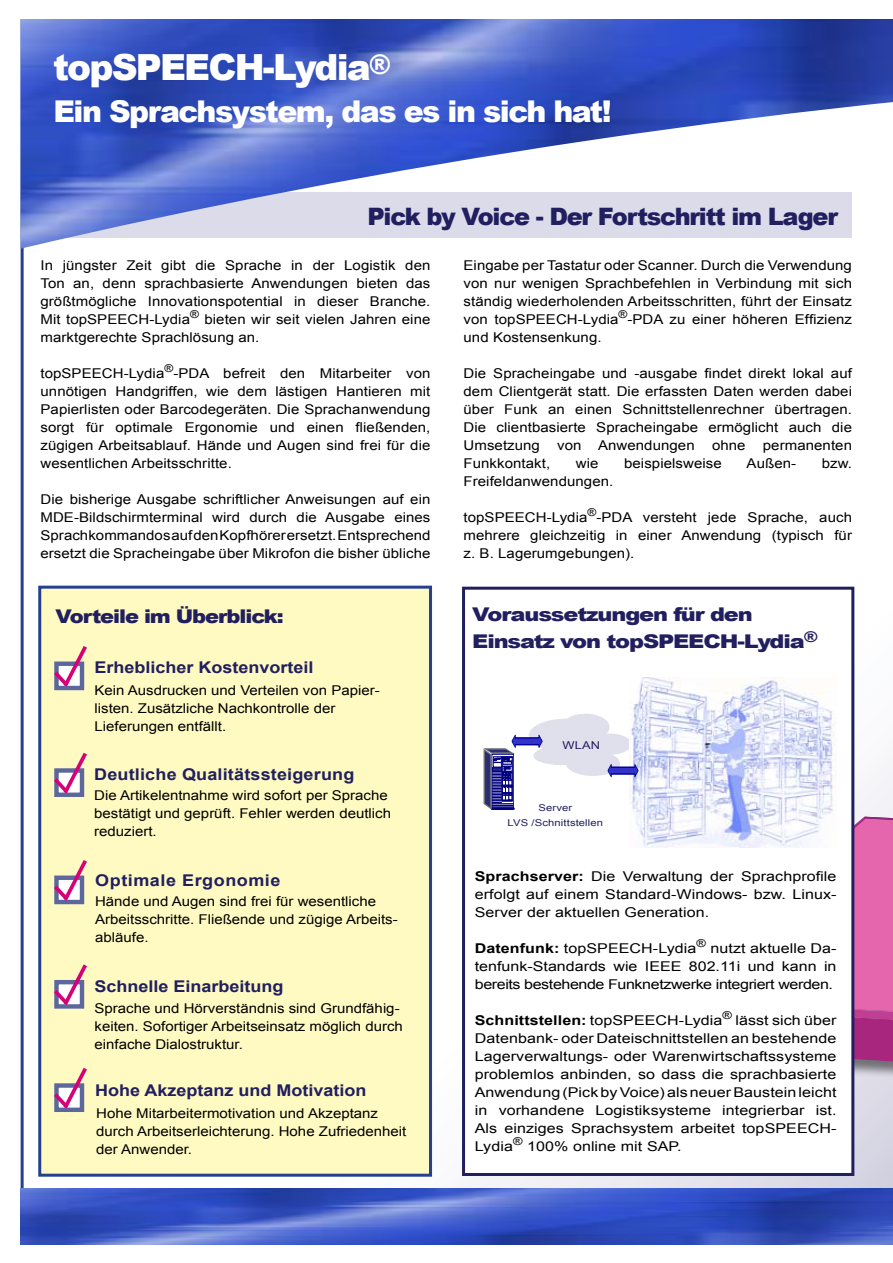
<style>
.page{position:relative;width:893px;height:1263px;background:#fff}
.page>*{position:absolute;margin:0;border:0;box-sizing:border-box;transform-origin:0 0}
.t1{font:900 36px "Arial";letter-spacing:-.05em;color:#fff}
.t2{font:900 30px "Arial";letter-spacing:-.05em;color:#fff}
.t3{font:900 24px "Arial";letter-spacing:-.05em;color:#211f5f}
.t4{font:900 18.9px/27px "Arial";letter-spacing:-.05em;color:#211f5f;scale:1.19 1}
.t5{font:900 18.9px "Arial";letter-spacing:-.05em;color:#211f5f;scale:1.11 1}
.t6{font:700 16.2px "Arial";color:#211f5f;scale:1.11 1}
.t7{font:700 16.2px "Arial";letter-spacing:.03em;color:#211f5f;scale:1.11 1}
.t8{font:13.5px/18px "Arial";color:#000;text-align:justify;scale:1.11 1}
.t9{font:13.5px/18px "Arial";color:#000;text-align:justify;scale:1.19 1}
.t10{font:10.8px "Arial";color:#211f5f;scale:1.19 1}
.t11{font:9.45px/15px "Arial";letter-spacing:.01em;color:#211f5f;text-align:center;scale:1.19 1}
.s1{font-weight:700}
</style>
<div class="page">
<hr style="left:21px;top:0;width:3px;height:1239px;background:#24408f">
<div style="left:762px;top:869px;width:131px;height:214px;background:#000;opacity:.5"></div>
<svg style="left:854px;top:817px;width:39px;height:248px;background:#d559a3"></svg>
<div style="left:464px;top:588px;width:389px;height:586px;background:#fff"></div>
<div style="left:462px;top:587px;width:392px;height:589px;border:3px solid #211f5f"></div>
<div style="left:529px;top:719px;width:74px;height:33px;background:#e0e0ed;border-radius:50%"></div>
<div style="left:567px;top:752px;width:52px;height:23px;background:#e0e0ed;border-radius:50%"></div>
<div style="left:566px;top:751px;width:54px;height:25px;border:1px solid #e0e0ed;border-radius:50%"></div>
<div style="left:534px;top:747px;width:55px;height:17px;background:#e0e0ed;border-radius:50%"></div>
<div style="left:533px;top:746px;width:56px;height:19px;border:1px solid #e0e0ed;border-radius:50%"></div>
<div style="left:562px;top:714px;width:47px;height:26px;background:#e0e0ed;border-radius:50%"></div>
<div style="left:562px;top:714px;width:47px;height:27px;border:1px solid #e0e0ed;border-radius:50%"></div>
<div style="left:589px;top:734px;width:41px;height:20px;background:#e0e0ed;border-radius:50%"></div>
<div style="left:588px;top:733px;width:43px;height:22px;border:1px solid #e0e0ed;border-radius:50%"></div>
<div style="left:572px;top:735px;width:38px;height:27px;background:#e0e0ed;border-radius:50%"></div>
<div style="left:571px;top:734px;width:39px;height:29px;border:1px solid #e0e0ed;border-radius:50%"></div>
<img style="left:629px;top:677px;width:207px;height:171px">
<svg style="left:483px;top:735px;width:59px;height:75px"></svg>
<svg style="left:608px;top:764px;width:30px;height:13px"></svg>
<div style="left:40px;top:587px;width:390px;height:588px;background:#fffac1"></div>
<div style="left:38px;top:586px;width:394px;height:591px;border:3px solid #24408f"></div>
<svg style="left:54px;top:646px;width:33px;height:45px"></svg>
<svg style="left:54px;top:1067px;width:33px;height:45px"></svg>
<svg style="left:54px;top:964px;width:33px;height:45px"></svg>
<svg style="left:54px;top:860px;width:33px;height:45px"></svg>
<svg style="left:54px;top:752px;width:33px;height:45px"></svg>
<img style="left:21px;top:19px;width:872px;height:230px">
<img style="left:21px;top:1189px;width:872px;height:56px">
<div style="left:7px;top:0;width:886px;height:19px;background:#fff"></div>
<h1 class="t1" style="left:53px;top:41px;width:339px">topSPEECH-Lydia<sup>®</sup></h1>
<h2 class="t2" style="left:53px;top:90px;width:560px">Ein Sprachsystem, das es in sich hat!</h2>
<h3 class="t3" style="left:368px;top:199px;width:472px">Pick by Voice - Der Fortschritt im Lager</h3>
<p class="t8" style="left:40px;top:256px;width:353px">In jüngster Zeit gibt die Sprache in der Logistik den Ton an, denn sprachbasierte Anwendungen bieten das größtmögliche Innovationspotential in dieser Branche.<br>Mit topSPEECH-Lydia<sup>®</sup> bieten wir seit vielen Jahren eine marktgerechte Sprachlösung an.</p>
<p class="t8" style="left:40px;top:364px;width:353px">topSPEECH-Lydia<sup>®</sup>-PDA befreit den Mitarbeiter von unnötigen Handgriffen, wie dem lästigen Hantieren mit Papierlisten oder Barcodegeräten. Die Sprachanwendung sorgt für optimale Ergonomie und einen fließenden, zügigen Arbeitsablauf. Hände und Augen sind frei für die wesentlichen Arbeitsschritte.</p>
<p class="t8" style="left:40px;top:490px;width:353px">Die bisherige Ausgabe schriftlicher Anweisungen auf ein MDE-Bildschirmterminal wird durch die Ausgabe eines Sprachkommandos auf den Kopfhörer ersetzt. Entsprechend ersetzt die Spracheingabe über Mikrofon die bisher übliche</p>
<h3 class="t5" style="left:56px;top:602px;width:207px">Vorteile im Überblick:</h3>
<p class="t6" style="left:94px;top:656px;width:199px">Erheblicher Kostenvorteil</p>
<p class="t8" style="left:94px;top:681px;width:258px;text-align:left">Kein Ausdrucken und Verteilen von Papier&shy;listen. Zusätzliche Nachkontrolle der<br>Lieferungen entfällt.</p>
<p class="t6" style="left:94px;top:764px;width:236px">Deutliche Qualitätssteigerung</p>
<p class="t8" style="left:94px;top:787px;width:269px;text-align:left">Die Artikelentnahme wird sofort per Sprache bestätigt und geprüft. Fehler werden deutlich reduziert.</p>
<p class="t7" style="left:95px;top:870px;width:168px">Optimale Ergonomie</p>
<p class="t8" style="left:95px;top:892px;width:274px;text-align:left">Hände und Augen sind frei für wesentliche<br>Arbeitsschritte. Fließende und zügige Arbeits&shy;abläufe.</p>
<p class="t6" style="left:94px;top:975px;width:172px">Schnelle Einarbeitung</p>
<p class="t8" style="left:94px;top:1000px;width:279px;text-align:left">Sprache und Hörverständnis sind Grundfähig&shy;keiten. Sofortiger Arbeitseinsatz möglich durch einfache Dialostruktur.</p>
<p class="t6" style="left:95px;top:1080px;width:246px">Hohe Akzeptanz und Motivation</p>
<p class="t8" style="left:96px;top:1105px;width:281px;text-align:left">Hohe Mitarbeitermotivation und Akzeptanz durch Arbeitserleichterung. Hohe Zufriedenheit der Anwender.</p>
<p class="t8" style="left:464px;top:256px;width:351px">Eingabe per Tastatur oder Scanner. Durch die Verwendung von nur wenigen Sprachbefehlen in Verbindung mit sich ständig wiederholenden Arbeitsschritten, führt der Einsatz von topSPEECH-Lydia<sup>®</sup>-PDA zu einer höheren Effizienz und Kostensenkung.</p>
<p class="t8" style="left:464px;top:364px;width:351px">Die Spracheingabe und -ausgabe findet direkt lokal auf dem Clientgerät statt. Die erfassten Daten werden dabei über Funk an einen Schnittstellenrechner übertragen.<br>Die clientbasierte Spracheingabe ermöglicht auch die Umsetzung</p>
<p class="t8" style="left:557px;top:436px;width:125px">von Anwendungen</p>
<p class="t8" style="left:712px;top:436px;width:32px">ohne</p>
<p class="t8" style="left:763px;top:436px;width:82px">permanenten</p>
<p class="t8" style="left:464px;top:454px;width:80px">Funkkontakt,</p>
<p class="t8" style="left:576px;top:454px;width:22px">wie</p>
<p class="t8" style="left:624px;top:454px;width:89px">beispielsweise</p>
<p class="t8" style="left:747px;top:454px;width:46px">Außen-</p>
<p class="t8" style="left:822px;top:454px;width:29px">bzw.</p>
<p class="t8" style="left:464px;top:472px;width:136px">Freifeldanwendungen.</p>
<p class="t8" style="left:464px;top:508px;width:351px">topSPEECH-Lydia<sup>®</sup>-PDA versteht jede Sprache, auch mehrere gleichzeitig in einer Anwendung (typisch für z. B. Lagerumgebungen).</p>
<h3 class="t4" style="left:472px;top:600px;width:292px">Voraussetzungen für den<br>Einsatz von topSPEECH-Lydia<sup>®</sup></h3>
<p class="t10" style="left:562px;top:738px;width:33px">WLAN</p>
<p class="t11" style="left:508px;top:800px;width:82px">Server<br>LVS /Schnittstellen</p>
<p class="t9" style="left:475px;top:868px;width:305px"><span class="s1">Sprachserver:</span> Die Verwaltung der Sprachprofile erfolgt auf einem Standard-Windows- bzw. Linux-Server der aktuellen Generation.</p>
<p class="t9" style="left:475px;top:940px;width:305px"><span class="s1">Datenfunk:</span> topSPEECH-Lydia<sup>®</sup> nutzt aktuelle Da&shy;tenfunk-Standards wie IEEE 802.11i und kann in bereits bestehende Funknetzwerke integriert werden.</p>
<p class="t9" style="left:475px;top:1012px;width:305px"><span class="s1">Schnittstellen:</span> topSPEECH-Lydia<sup>®</sup> lässt sich über Datenbank- oder Dateischnittstellen an bestehende Lagerverwaltungs- oder Warenwirtschaftssysteme problemlos anbinden, so dass die sprachbasierte Anwendung (Pick by Voice) als neuer Baustein leicht in vorhandene Logistiksysteme integrierbar ist.<br>Als einziges Sprachsystem arbeitet topSPEECH-Lydia<sup>®</sup> 100% online mit SAP.</p>
</div>
